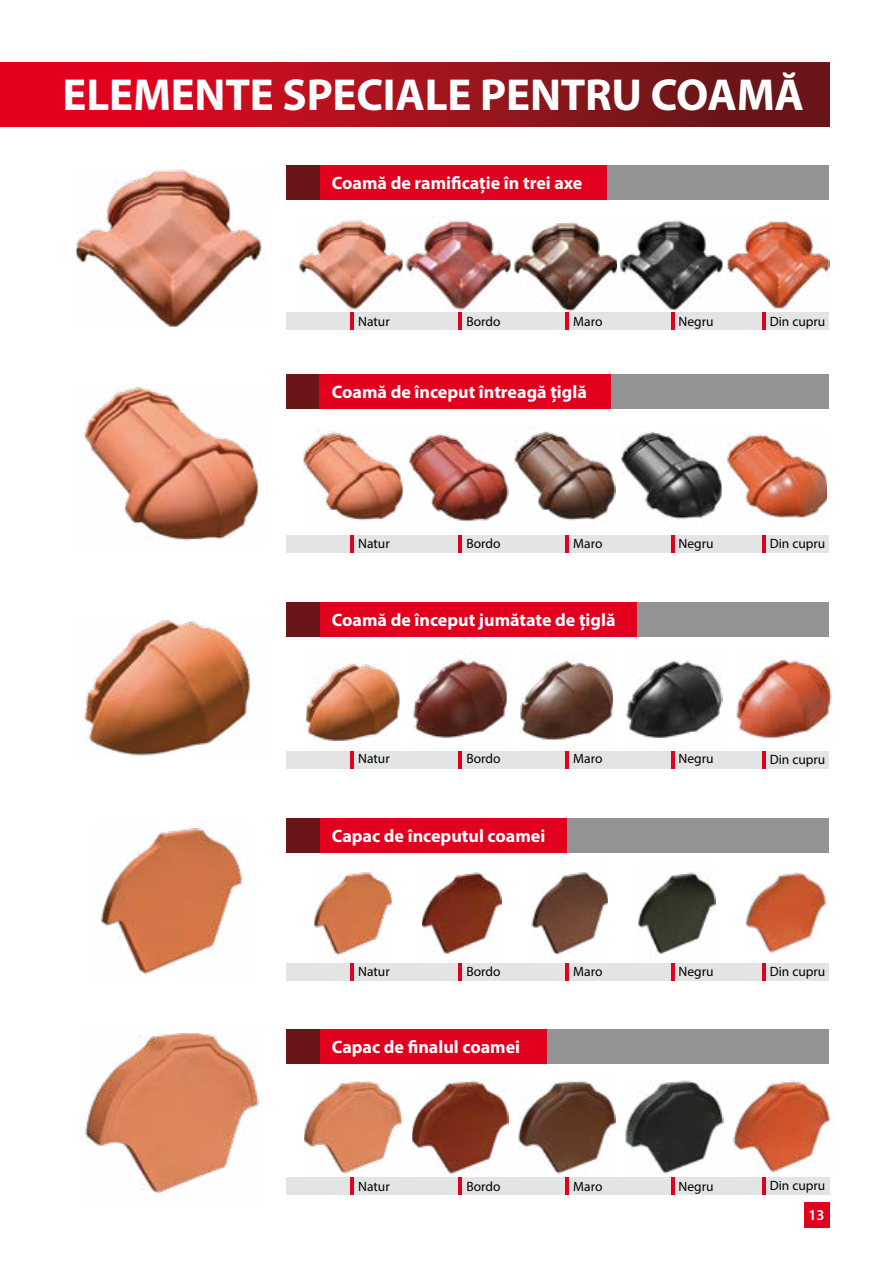
<style>
.page{position:relative;width:893px;height:1263px;background:#fff}
.page>*{position:absolute;margin:0;border:0;box-sizing:border-box;transform-origin:0 0}
.t1{font:700 45px "Myriad Pro";letter-spacing:-.005em;color:#fff}
.t2{font:700 18px "Myriad Pro";color:#fff}
.t3{font:600 15px "Myriad Pro";color:#fff}
.t4{font:13.5px "Myriad Pro";color:#000}
</style>
<div class="page">
<div style="left:0;top:62px;width:829px;height:64px;background:linear-gradient(to right,#f20320,#5c1c17)"></div>
<div style="left:286px;top:818px;width:34px;height:34px;background:#6a1517"></div>
<div style="left:320px;top:818px;width:252px;height:34px;background:#e1011e"></div>
<div style="left:567px;top:818px;width:262px;height:34px;background:#929395"></div>
<img style="left:100px;top:826px;width:142px;height:149px">
<div style="left:608px;top:375px;width:221px;height:34px;background:#929395"></div>
<div style="left:286px;top:375px;width:34px;height:34px;background:#6a1517"></div>
<div style="left:320px;top:375px;width:291px;height:34px;background:#e1011e"></div>
<img style="left:84px;top:386px;width:176px;height:155px">
<div style="left:286px;top:602px;width:34px;height:34px;background:#6a1517"></div>
<div style="left:320px;top:602px;width:322px;height:34px;background:#e1011e"></div>
<div style="left:638px;top:602px;width:191px;height:34px;background:#929395"></div>
<img style="left:84px;top:620px;width:166px;height:136px">
<div style="left:604px;top:165px;width:225px;height:34px;background:#929395"></div>
<div style="left:286px;top:165px;width:34px;height:34px;background:#6a1517"></div>
<div style="left:320px;top:165px;width:287px;height:34px;background:#e1011e"></div>
<img style="left:76px;top:169px;width:189px;height:157px">
<div style="left:286px;top:1030px;width:34px;height:34px;background:#6a1517"></div>
<div style="left:320px;top:1030px;width:229px;height:34px;background:#e1011e"></div>
<div style="left:547px;top:1030px;width:282px;height:34px;background:#929395"></div>
<img style="left:85px;top:1033px;width:174px;height:167px">
<div style="left:804px;top:1202px;width:25px;height:26px;background:#e1011e"></div>
<div style="left:286px;top:751px;width:543px;height:17px;background:#e3e4e4"></div>
<div style="left:286px;top:963px;width:543px;height:17px;background:#e3e4e4"></div>
<img style="left:314px;top:872px;width:78px;height:84px">
<img style="left:532px;top:872px;width:76px;height:83px">
<img style="left:422px;top:872px;width:79px;height:82px">
<img style="left:638px;top:872px;width:77px;height:84px">
<img style="left:746px;top:872px;width:81px;height:82px">
<hr style="left:351px;top:963px;width:3px;height:17px;background:#e1011e">
<hr style="left:459px;top:963px;width:3px;height:17px;background:#e1011e">
<hr style="left:566px;top:963px;width:3px;height:17px;background:#e1011e">
<hr style="left:671px;top:963px;width:3px;height:17px;background:#e1011e">
<div style="left:286px;top:535px;width:543px;height:18px;background:#e3e4e4"></div>
<img style="left:303px;top:428px;width:99px;height:93px">
<img style="left:515px;top:429px;width:100px;height:93px">
<img style="left:409px;top:433px;width:99px;height:89px">
<img style="left:622px;top:428px;width:99px;height:92px">
<img style="left:728px;top:432px;width:99px;height:86px">
<hr style="left:351px;top:535px;width:3px;height:18px;background:#e1011e">
<hr style="left:459px;top:535px;width:3px;height:18px;background:#e1011e">
<hr style="left:566px;top:535px;width:3px;height:18px;background:#e1011e">
<hr style="left:671px;top:535px;width:3px;height:18px;background:#e1011e">
<hr style="left:762px;top:535px;width:4px;height:18px;background:#e1011e">
<hr style="left:762px;top:751px;width:4px;height:17px;background:#e1011e">
<hr style="left:762px;top:963px;width:4px;height:17px;background:#e1011e">
<img style="left:306px;top:663px;width:94px;height:89px">
<img style="left:521px;top:661px;width:92px;height:91px">
<img style="left:414px;top:659px;width:93px;height:93px">
<img style="left:627px;top:660px;width:95px;height:92px">
<img style="left:736px;top:658px;width:96px;height:80px">
<hr style="left:351px;top:751px;width:3px;height:17px;background:#e1011e">
<hr style="left:459px;top:751px;width:3px;height:17px;background:#e1011e">
<hr style="left:566px;top:751px;width:3px;height:17px;background:#e1011e">
<hr style="left:671px;top:751px;width:3px;height:17px;background:#e1011e">
<div style="left:286px;top:313px;width:543px;height:17px;background:#e3e4e4"></div>
<img style="left:300px;top:220px;width:103px;height:94px">
<img style="left:515px;top:222px;width:102px;height:92px">
<img style="left:407px;top:220px;width:103px;height:94px">
<img style="left:621px;top:218px;width:102px;height:96px">
<img style="left:727px;top:216px;width:102px;height:97px">
<hr style="left:351px;top:313px;width:3px;height:17px;background:#e1011e">
<hr style="left:459px;top:313px;width:3px;height:17px;background:#e1011e">
<hr style="left:566px;top:313px;width:3px;height:17px;background:#e1011e">
<hr style="left:671px;top:313px;width:3px;height:17px;background:#e1011e">
<hr style="left:762px;top:313px;width:4px;height:17px;background:#e1011e">
<div style="left:286px;top:1178px;width:544px;height:17px;background:#e3e4e4"></div>
<img style="left:304px;top:1081px;width:98px;height:93px">
<img style="left:519px;top:1081px;width:96px;height:93px">
<img style="left:412px;top:1080px;width:96px;height:94px">
<img style="left:626px;top:1080px;width:97px;height:94px">
<img style="left:734px;top:1081px;width:97px;height:92px">
<hr style="left:351px;top:1178px;width:3px;height:17px;background:#e1011e">
<hr style="left:459px;top:1178px;width:3px;height:17px;background:#e1011e">
<hr style="left:566px;top:1178px;width:3px;height:17px;background:#e1011e">
<hr style="left:762px;top:1178px;width:4px;height:17px;background:#e1011e">
<hr style="left:671px;top:1178px;width:3px;height:17px;background:#e1011e">
<h1 class="t1" style="left:63px;top:65px;width:743px">ELEMENTE SPECIALE PENTRU COAMĂ</h1>
<h2 class="t2" style="left:332px;top:171px;width:252px">Coamă de ramificație în trei axe</h2>
<p class="t4" style="left:358px;top:313px;width:33px">Natur</p>
<p class="t4" style="left:466px;top:313px;width:36px">Bordo</p>
<p class="t4" style="left:573px;top:313px;width:31px">Maro</p>
<p class="t4" style="left:678px;top:313px;width:36px">Negru</p>
<p class="t4" style="left:770px;top:313px;width:57px">Din cupru</p>
<h2 class="t2" style="left:332px;top:380px;width:257px">Coamă de început întreagă țiglă</h2>
<p class="t4" style="left:358px;top:535px;width:33px">Natur</p>
<p class="t4" style="left:466px;top:535px;width:36px">Bordo</p>
<p class="t4" style="left:573px;top:535px;width:31px">Maro</p>
<p class="t4" style="left:678px;top:535px;width:36px">Negru</p>
<p class="t4" style="left:770px;top:535px;width:57px">Din cupru</p>
<h2 class="t2" style="left:332px;top:608px;width:285px">Coamă de început jumătate de țiglă</h2>
<p class="t4" style="left:358px;top:751px;width:33px">Natur</p>
<p class="t4" style="left:466px;top:751px;width:36px">Bordo</p>
<p class="t4" style="left:573px;top:751px;width:31px">Maro</p>
<p class="t4" style="left:678px;top:751px;width:36px">Negru</p>
<h2 class="t2" style="left:332px;top:824px;width:215px">Capac de începutul coamei</h2>
<p class="t4" style="left:358px;top:964px;width:33px">Natur</p>
<p class="t4" style="left:466px;top:964px;width:36px">Bordo</p>
<p class="t4" style="left:573px;top:964px;width:31px">Maro</p>
<p class="t4" style="left:678px;top:964px;width:36px">Negru</p>
<h2 class="t2" style="left:332px;top:1035px;width:190px">Capac de finalul coamei</h2>
<p class="t4" style="left:770px;top:751px;width:57px">Din cupru</p>
<p class="t4" style="left:770px;top:963px;width:57px">Din cupru</p>
<p class="t4" style="left:358px;top:1178px;width:33px">Natur</p>
<p class="t4" style="left:466px;top:1178px;width:36px">Bordo</p>
<p class="t4" style="left:573px;top:1178px;width:31px">Maro</p>
<p class="t4" style="left:678px;top:1178px;width:36px">Negru</p>
<p class="t4" style="left:770px;top:1177px;width:57px">Din cupru</p>
<p class="t3" style="left:809px;top:1205px;width:18px">13</p>
</div>
